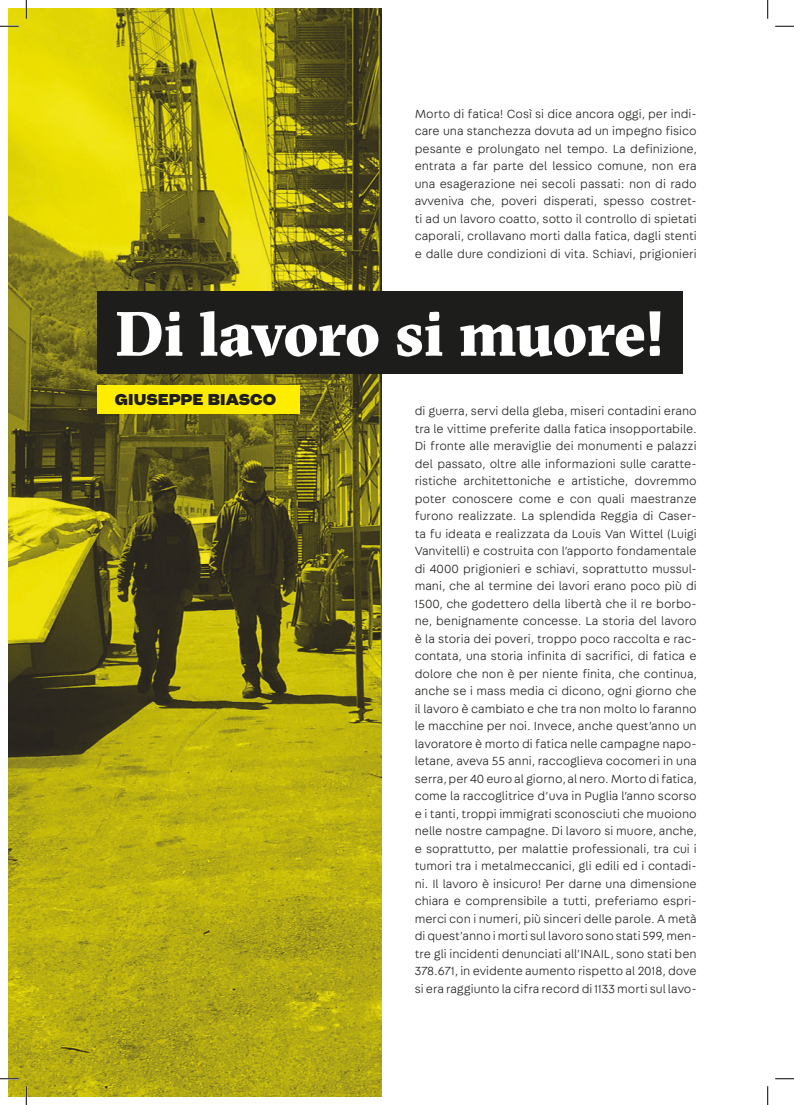
<style>
.page{position:relative;width:794px;height:1105px;background:#fff}
.page>*{position:absolute;margin:0;border:0;box-sizing:border-box;transform-origin:0 0}
.t1{font:900 62.5px "GT Sectra";letter-spacing:-.015em;color:#fff}
.t2{font:800 15px "Mint Grotesk";color:#1d1d1b}
.t3{font:300 12.5px/17.5px "Fabriga";color:#1d1d1b;text-align:justify}
</style>
<div class="page">
<img style="left:9px;top:9px;width:372px;height:1087px">
<div style="left:97px;top:385px;width:202px;height:29px;background:#ffed00"></div>
<div style="left:97px;top:291px;width:585px;height:82px;background:#1d1d1b"></div>
<svg style="left:0;top:25px;width:19px;height:2px"></svg>
<svg style="left:775px;top:25px;width:18px;height:2px"></svg>
<svg style="left:0;top:1078px;width:19px;height:1px"></svg>
<svg style="left:775px;top:1078px;width:18px;height:1px"></svg>
<svg style="left:25px;top:0;width:2px;height:19px"></svg>
<svg style="left:25px;top:1086px;width:2px;height:19px"></svg>
<svg style="left:767px;top:0;width:1px;height:19px"></svg>
<svg style="left:767px;top:1086px;width:1px;height:19px"></svg>
<p class="t3" style="left:414px;top:105px;width:283px">Morto di fatica! Così si dice ancora oggi, per indi&shy;care una stanchezza dovuta ad un impegno fisico pesante e prolungato nel tempo. La definizione, entrata a far parte del lessico comune, non era una esagerazione nei secoli passati: non di rado avveniva che, poveri disperati, spesso costret&shy;ti ad un lavoro coatto, sotto il controllo di spietati caporali, crollavano morti dalla fatica, dagli stenti e dalle dure condizioni di vita. Schiavi, prigionieri</p>
<p class="t1" style="left:115px;top:293px;width:551px">Di lavoro si muore!</p>
<p class="t2" style="left:115px;top:390px;width:163px">GIUSEPPE BIASCO</p>
<p class="t3" style="left:414px;top:402px;width:283px">di guerra, servi della gleba, miseri contadini erano tra le vittime preferite dalla fatica insopportabile.<br>Di fronte alle meraviglie dei monumenti e palazzi del passato, oltre alle informazioni sulle caratte&shy;ristiche architettoniche e artistiche, dovremmo poter conoscere come e con quali maestranze furono realizzate. La splendida Reggia di Caser&shy;ta fu ideata e realizzata da Louis Van Wittel (Luigi Vanvitelli) e costruita con l’apporto fondamentale di 4000 prigionieri e schiavi, soprattutto mussul&shy;mani, che al termine dei lavori erano poco più di 1500, che godettero della libertà che il re borbo&shy;ne, benignamente concesse. La storia del lavoro è la storia dei poveri, troppo poco raccolta e rac&shy;contata, una storia infinita di sacrifici, di fatica e dolore che non è per niente finita, che continua, anche se i mass media ci dicono, ogni giorno che il lavoro è cambiato e che tra non molto lo faranno le macchine per noi. Invece, anche quest’anno un lavoratore è morto di fatica nelle campagne napo&shy;letane, aveva 55 anni, raccoglieva cocomeri in una serra, per 40 euro al giorno, al nero. Morto di fatica, come la raccoglitrice d’uva in Puglia l’anno scorso e i tanti, troppi immigrati sconosciuti che muoiono nelle nostre campagne. Di lavoro si muore, anche, e soprattutto, per malattie professionali, tra cui i tumori tra i metalmeccanici, gli edili ed i contadi&shy;ni. Il lavoro è insicuro! Per darne una dimensione chiara e comprensibile a tutti, preferiamo espri&shy;merci con i numeri, più sinceri delle parole. A metà di quest’anno i morti sul lavoro sono stati 599, men&shy;tre gli incidenti denunciati all’INAIL, sono stati ben 378.671, in evidente aumento rispetto al 2018, dove si era raggiunto la cifra record di 1133 morti sul lavo-</p>
</div>
